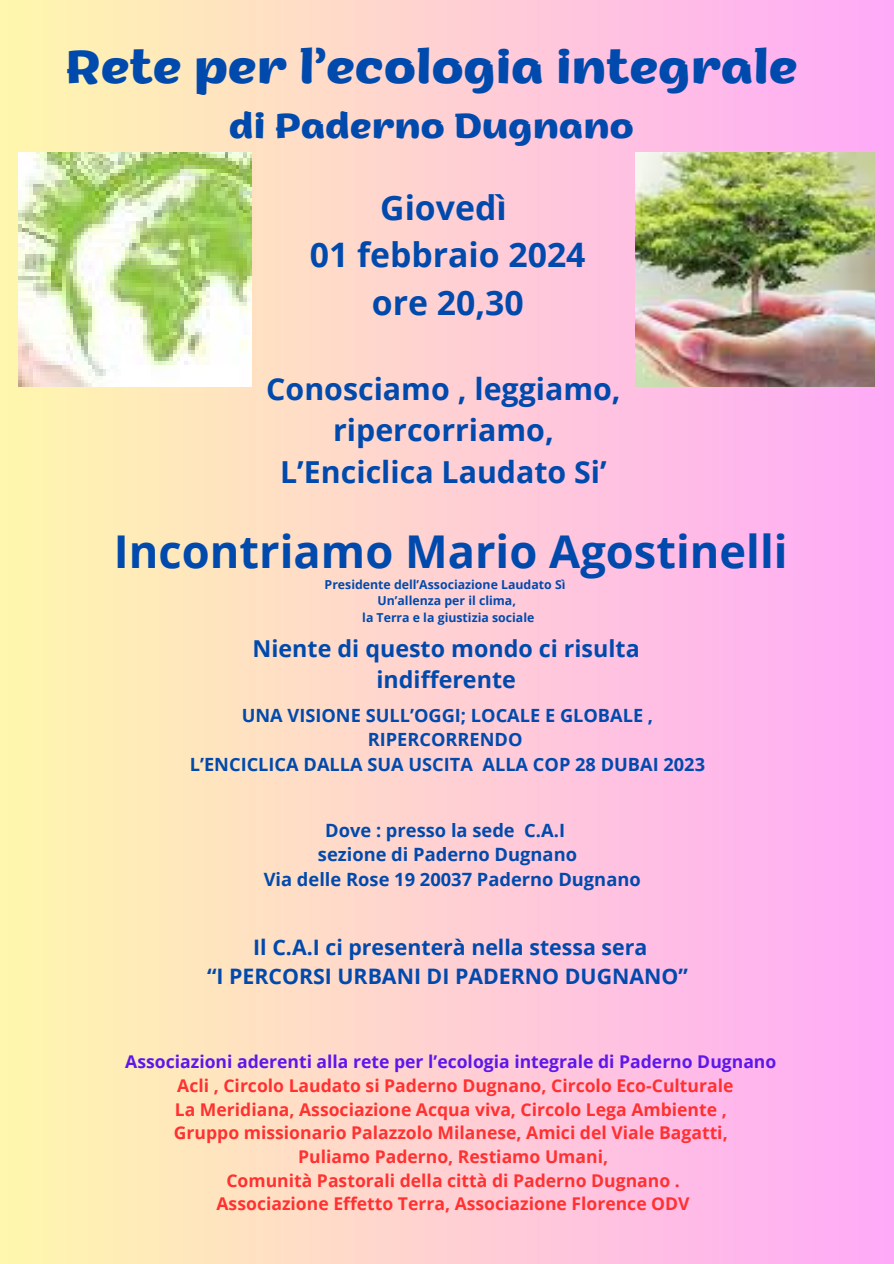
<style>
.page{position:relative;width:894px;height:1264px;background:#fff}
.page>*{position:absolute;margin:0;border:0;box-sizing:border-box;transform-origin:0 0}
.t1{font:700 47.1px "ZT Arturo";color:#004aad}
.t2{font:700 45.15px "Open Sans";color:#004aad}
.t3{font:700 35.4px "ZT Arturo";color:#004aad}
.t4{font:700 33.75px/47.2px "Open Sans";color:#004aad;text-align:center}
.t5{font:700 30.3px/41.7px "Open Sans";color:#004aad;text-align:center}
.t6{font:700 23.25px/31.5px "Open Sans";color:#004aad;text-align:center}
.t7{font:700 21.3px/29.2px "Open Sans";color:#004aad;text-align:center}
.t8{font:700 18.3px "Open Sans";color:#004aad}
.t9{font:700 18.15px/24.8px "Open Sans";color:#004aad;text-align:center}
.t10{font:700 17.55px/23.7px "Open Sans";color:#ff3131;text-align:center}
.t11{font:700 12.3px "Open Sans";color:#004aad}
.s1{color:#5e17eb}
</style>
<div class="page">
<div style="left:0;top:0;width:893px;height:1263px;background:linear-gradient(to right,#fff7ad,#ffaaf8)"></div>
<img style="left:18px;top:152px;width:233px;height:234px">
<img style="left:635px;top:152px;width:239px;height:234px">
<h1 class="t1" style="left:66px;top:48px;width:733px">Rete per l’ecologia integrale</h1>
<h1 class="t3" style="left:229px;top:112px;width:406px">di Paderno Dugnano</h1>
<p class="t4" style="left:310px;top:183px;width:277px">Giovedì<br>01 febbraio 2024 ore 20,30</p>
<h2 class="t5" style="left:266px;top:367px;width:356px">Conosciamo , leggiamo, ripercorriamo,<br>L’Enciclica Laudato Si’</h2>
<h3 class="t2" style="left:114px;top:519px;width:675px">Incontriamo Mario Agostinelli</h3>
<p class="t11" style="left:324px;top:576px;width:242px">Presidente dell’Associazione Laudato Sì</p>
<p class="t11" style="left:377px;top:592px;width:140px">Un’allenza per il clima,</p>
<p class="t11" style="left:362px;top:608px;width:174px">la Terra e la giustizia sociale</p>
<h6 class="t6" style="left:252px;top:632px;width:388px">Niente di questo mondo ci risulta indifferente</h6>
<h1 class="t9" style="left:190px;top:702px;width:516px">UNA VISIONE SULL’OGGI; LOCALE E GLOBALE ,<br>RIPERCORRENDO<br>L’ENCICLICA DALLA SUA USCITA ALLA COP 28 DUBAI 2023</h1>
<h4 class="t8" style="left:325px;top:817px;width:241px">Dove : presso la sede C.A.I</h4>
<h4 class="t8" style="left:318px;top:842px;width:260px">sezione di Paderno Dugnano</h4>
<h4 class="t8" style="left:263px;top:866px;width:378px">Via delle Rose 19 20037 Paderno Dugnano</h4>
<h5 class="t7" style="left:207px;top:931px;width:482px">Il C.A.I ci presenterà nella stessa sera<br>“I PERCORSI URBANI DI PADERNO DUGNANO”</h5>
<p class="t10" style="left:125px;top:1049px;width:652px"><span class="s1">Associazioni aderenti alla rete per l’ecologia integrale di Paderno Dugnano </span>Acli , Circolo Laudato si Paderno Dugnano, Circolo Eco-Culturale<br>La Meridiana, Associazione Acqua viva, Circolo Lega Ambiente ,<br>Gruppo missionario Palazzolo Milanese, Amici del Viale Bagatti,<br>Puliamo Paderno, Restiamo Umani,<br>Comunità Pastorali della città di Paderno Dugnano .<br>Associazione Effetto Terra, Associazione Florence ODV</p>
</div>
